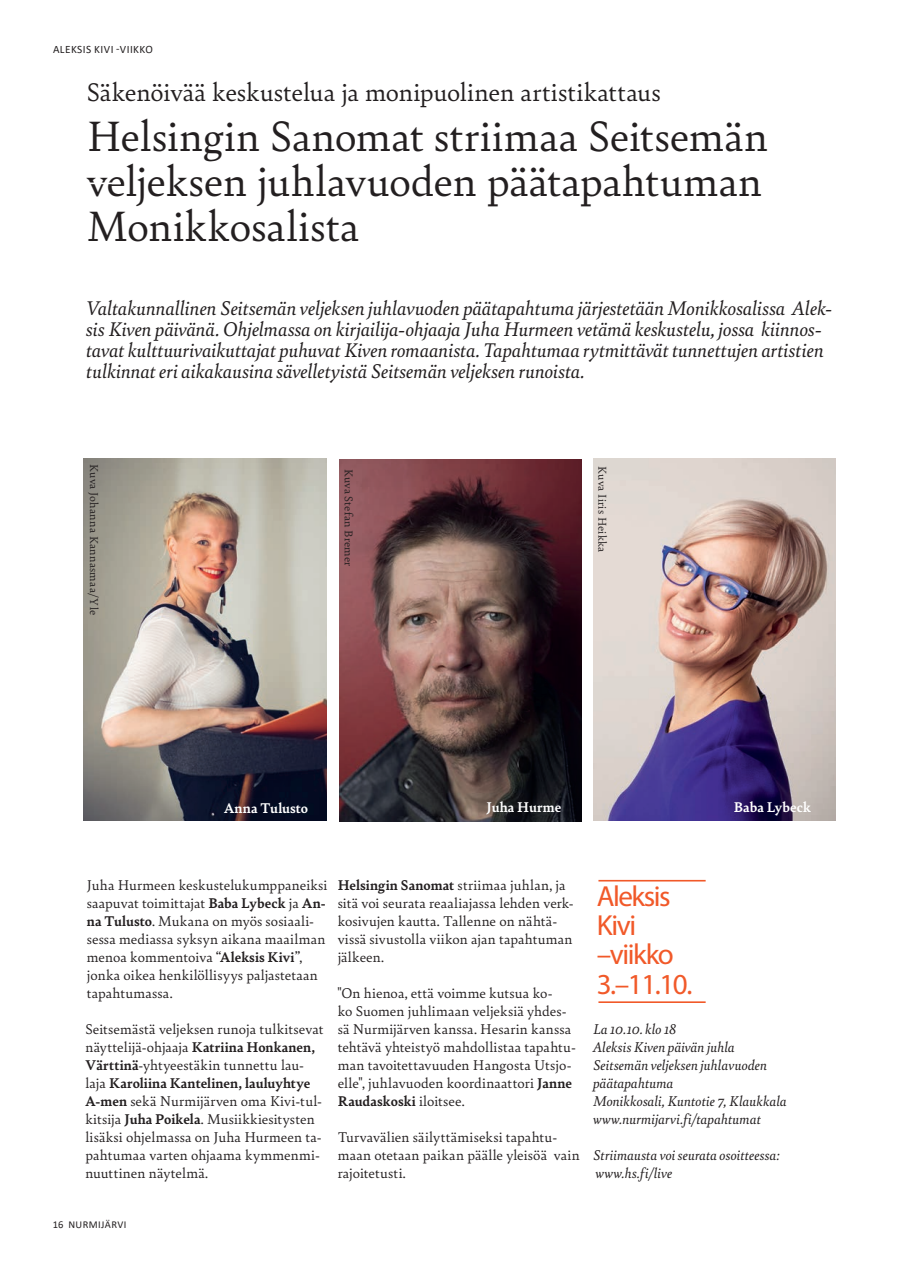
<style>
.page{position:relative;width:897px;height:1267px;background:#fff}
.page>*{position:absolute;margin:0;border:0;box-sizing:border-box;transform-origin:0 0}
.Sisällysluettelo{font:45px/45px "Bely";letter-spacing:-.005em;color:#231f20}
.Otsikko_Authentic_30{font:29.1px "Myriad Pro";letter-spacing:-.05em;color:#f15929}
.Sisällysluettelo-2{font:27px "Bely";color:#231f20}
.Sisällysluettelo-3{font:italic 21px/21px "Bely";letter-spacing:-.005em;color:#231f20}
.Sisällysluettelo-4{font:15px/18px "Bely";letter-spacing:.01em;color:#231f20}
.Sisällysluettelo-5{font:italic 15px/18px "Bely";letter-spacing:.005em;color:#231f20}
.Sisällysluettelo-6{font:700 15px "Bely";letter-spacing:.01em;color:#fff}
.Sisällysluettelo-7{font:12px "Bely";letter-spacing:.02em;color:#231f20}
.Teema{font:11.25px "Calibri";letter-spacing:.04em;color:#231f20}
.t1{font:10.5px "Calibri";letter-spacing:.04em;color:#231f20}
.s1{font-weight:700}
</style>
<div class="page">
<img style="left:339px;top:460px;width:242px;height:361px">
<img style="left:84px;top:459px;width:242px;height:361px">
<img style="left:593px;top:459px;width:242px;height:361px">
<hr style="left:598px;top:1001px;width:107px;height:1px;background:#f15929">
<hr style="left:598px;top:879px;width:107px;height:2px;background:#f15929">
<p class="Teema" style="left:53px;top:42px;width:101px">ALEKSIS KIVI -VIIKKO</p>
<p class="Sisällysluettelo-2" style="left:87px;top:73px;width:575px">Säkenöivää keskustelua ja monipuolinen artistikattaus</p>
<p class="Sisällysluettelo" style="left:87px;top:111px;width:682px">Helsingin Sanomat striimaa Seitsemän veljeksen juhlavuoden päätapahtuman<br>Monikkosalista</p>
<p class="Sisällysluettelo-3" style="left:86px;top:296px;width:747px">Valtakunnallinen Seitsemän veljeksen juhlavuoden päätapahtuma järjestetään Monikkosalissa Alek&shy;sis Kiven päivänä. Ohjelmassa on kirjailija-ohjaaja Juha Hurmeen vetämä keskustelu, jossa kiinnos&shy;tavat kulttuurivaikuttajat puhuvat Kiven romaanista. Tapahtumaa rytmittävät tunnettujen artistien tulkinnat eri aikakausina sävelletyistä Seitsemän veljeksen runoista.</p>
<p class="Sisällysluettelo-7" style="left:103px;top:464px;width:152px;rotate:90deg">Kuva Johanna Kannasmaa/Yle</p>
<p class="Sisällysluettelo-7" style="left:357px;top:468px;width:99px;rotate:90deg">Kuva Stefan Bremer</p>
<p class="Sisällysluettelo-7" style="left:610px;top:466px;width:88px;rotate:90deg">Kuva Iiris Heikka</p>
<p class="Sisällysluettelo-6" style="left:224px;top:797px;width:86px">Anna Tulusto</p>
<p class="Sisällysluettelo-6" style="left:486px;top:796px;width:76px">Juha Hurme</p>
<p class="Sisällysluettelo-6" style="left:733px;top:796px;width:78px">Baba Lybeck</p>
<p class="Sisällysluettelo-4" style="left:87px;top:875px;width:242px">Juha Hurmeen keskustelukumppaneiksi saapuvat toimittajat <span class="s1">Baba Lybeck</span> ja <span class="s1">An&shy;na Tulusto</span>. Mukana on myös sosiaali&shy;sessa mediassa syksyn aikana maailman menoa kommentoiva “<span class="s1">Aleksis Kivi</span>”, jonka oikea henkilöllisyys paljastetaan tapahtumassa.</p>
<p class="Sisällysluettelo-4" style="left:85px;top:1019px;width:239px">Seitsemästä veljeksen runoja tulkitsevat näyttelijä-ohjaaja <span class="s1">Katriina Honkanen, Värttinä</span>-yhtyeestäkin tunnettu lau&shy;laja <span class="s1">Karoliina Kantelinen, lauluyhtye A-men</span> sekä Nurmijärven oma Kivi-tul&shy;kitsija <span class="s1">Juha Poikela</span>. Musiikkiesitysten lisäksi ohjelmassa on Juha Hurmeen ta&shy;pahtumaa varten ohjaama kymmenmi&shy;nuuttinen näytelmä.</p>
<p class="Sisällysluettelo-4" style="left:337px;top:875px;width:237px"><span class="s1">Helsingin Sanomat</span> striimaa juhlan, ja sitä voi seurata reaaliajassa lehden verk&shy;kosivujen kautta. Tallenne on nähtä&shy;vissä sivustolla viikon ajan tapahtuman jälkeen.</p>
<p class="Sisällysluettelo-4" style="left:337px;top:983px;width:240px">"On hienoa, että voimme kutsua ko-<br>ko Suomen juhlimaan veljeksiä yhdes&shy;sä Nurmijärven kanssa. Hesarin kanssa tehtävä yhteistyö mahdollistaa tapahtu&shy;man tavoitettavuuden Hangosta Utsjo&shy;elle", juhlavuoden koordinaattori <span class="s1">Janne Raudaskoski</span> iloitsee.</p>
<p class="Sisällysluettelo-4" style="left:337px;top:1127px;width:243px">Turvavälien säilyttämiseksi tapahtu&shy;maan otetaan paikan päälle yleisöä vain rajoitetusti.</p>
<p class="Otsikko_Authentic_30" style="left:596px;top:878px;width:75px">Aleksis</p>
<p class="Otsikko_Authentic_30" style="left:596px;top:907px;width:41px">Kivi</p>
<p class="Otsikko_Authentic_30" style="left:596px;top:936px;width:78px">–viikko</p>
<p class="Otsikko_Authentic_30" style="left:596px;top:965px;width:97px">3.–11.10.</p>
<p class="Sisällysluettelo-5" style="left:593px;top:1019px;width:85px">La 10.10. klo 18</p>
<p class="Sisällysluettelo-5" style="left:593px;top:1037px;width:143px">Aleksis Kiven päivän juhla</p>
<p class="Sisällysluettelo-5" style="left:593px;top:1055px;width:176px">Seitsemän veljeksen juhlavuoden päätapahtuma</p>
<p class="Sisällysluettelo-5" style="left:593px;top:1091px;width:195px">Monikkosali, Kuntotie 7, Klaukkala</p>
<p class="Sisällysluettelo-5" style="left:593px;top:1109px;width:169px">www.nurmijarvi.fi/tapahtumat</p>
<p class="Sisällysluettelo-5" style="left:593px;top:1145px;width:188px">Striimausta voi seurata osoitteessa:</p>
<p class="Sisällysluettelo-5" style="left:595px;top:1163px;width:78px">www.hs.fi/live</p>
<p class="t1" style="left:53px;top:1216px;width:75px">16 NURMIJÄRVI</p>
</div>
